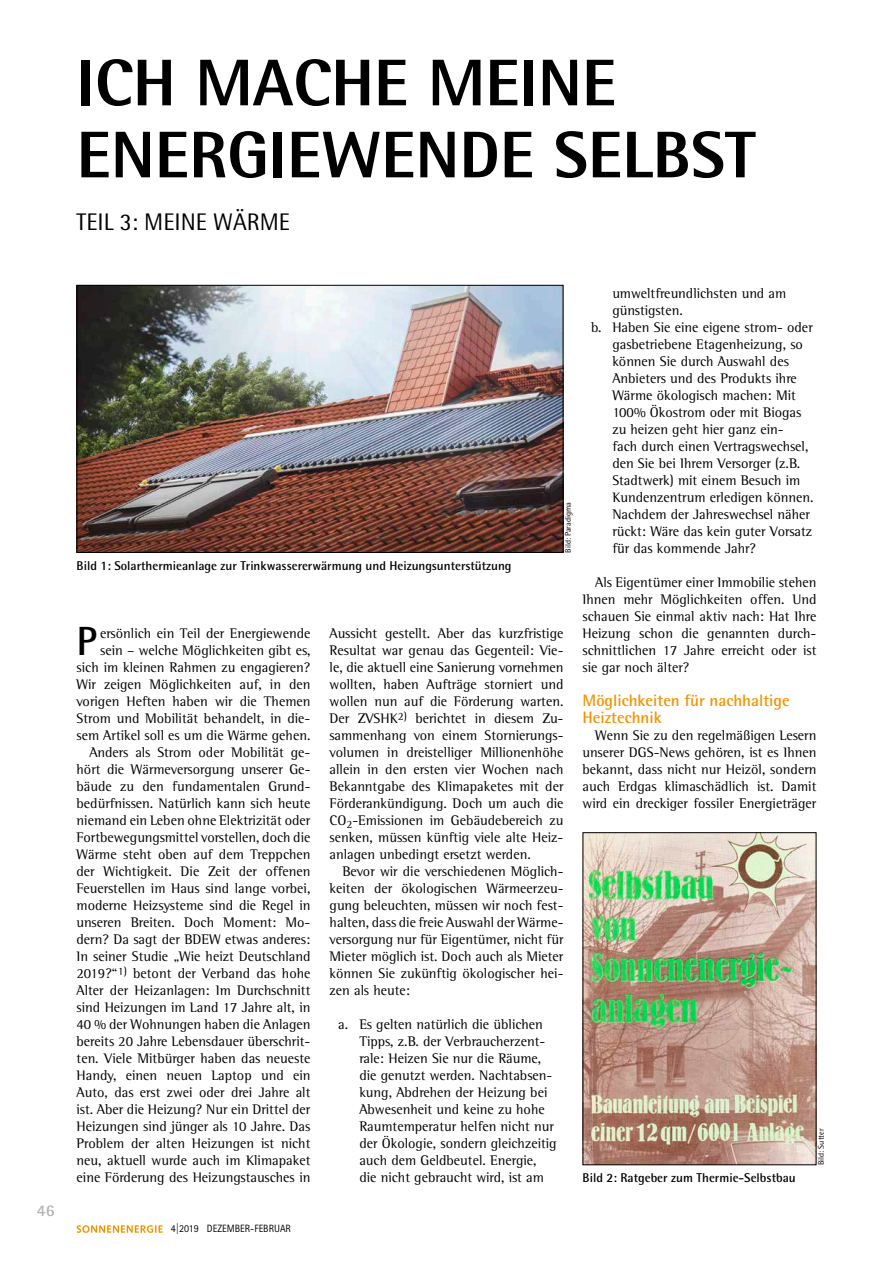
<style>
.page{position:relative;width:893px;height:1263px;background:#fff}
.page>*{position:absolute;margin:0;border:0;box-sizing:border-box;transform-origin:0 0}
.t1{font:800 66px/72px "Rotis Semi Sans Std";color:#000}
.t2{font:700 40.8px "Rotis Semi Sans Std";color:#000}
.t3{font:24px "Rotis Semi Sans Std";color:#000}
.t4{font:700 16.5px/17px "Rotis Semi Sans Std";color:#f29400}
.t5{font:700 16.5px "Rotis Semi Sans Std";color:#b1b3b4}
.t6{font:14.25px/17px "Rotis Semi Serif Std";color:#000;text-align:justify}
.t7{font:700 12.75px "Rotis Semi Sans Std";color:#000}
.t8{font:10.65px "Rotis Sans Serif Std";color:#000;scale:.95 1}
.t9{font:8.25px "Rotis Semi Sans Std";color:#000}
</style>
<div class="page">
<svg style="left:77px;top:1225px;width:86px;height:8px"></svg>
<img style="left:79px;top:287px;width:482px;height:264px">
<div style="left:77px;top:285px;width:486px;height:268px;border:1px solid #000"></div>
<img style="left:585px;top:834px;width:229px;height:329px">
<div style="left:583px;top:832px;width:233px;height:333px;border:1px solid #000"></div>
<h1 class="t1" style="left:77px;top:46px;width:680px">ICH MACHE MEINE<br>ENERGIEWENDE SELBST</h1>
<h3 class="t3" style="left:77px;top:207px;width:215px">TEIL 3: MEINE WÄRME</h3>
<p class="t5" style="left:37px;top:1200px;width:19px">46</p>
<p class="t7" style="left:77px;top:558px;width:436px">Bild 1: Solarthermieanlage zur Trinkwassererwärmung und Heizungsunterstützung</p>
<p class="t9" style="left:563px;top:553px;width:52px;rotate:-90deg">Bild: Paradigma</p>
<h2 class="t2" style="left:77px;top:616px;width:22px">P</h2>
<p class="t6" style="left:77px;top:624px;width:235px;text-align:right">ersönlich ein Teil der Energiewende sein – welche Möglichkeiten gibt es, sich im kleinen Rahmen zu engagieren?<br>Wir zeigen Möglichkeiten auf, in den vorigen Heften haben wir die Themen Strom und Mobilität behandelt, in die&shy;sem Artikel soll es um die Wärme gehen.<br>Anders als Strom oder Mobilität ge&shy;hört die Wärmeversorgung unserer Ge&shy;bäude zu den fundamentalen Grund&shy;bedürfnissen. Natürlich kann sich heute niemand ein Leben ohne Elektrizität oder Fortbewegungsmittel vorstellen, doch die Wärme steht oben auf dem Treppchen der Wichtigkeit. Die Zeit der offenen Feuerstellen im Haus sind lange vorbei, moderne Heizsysteme sind die Regel in unseren Breiten. Doch Moment: Mo&shy;dern? Da sagt der BDEW etwas anderes:<br>In seiner Studie „Wie heizt Deutschland 2019?“<sup>1)</sup> betont der Verband das hohe Alter der Heizanlagen: Im Durchschnitt sind Heizungen im Land 17 Jahre alt, in 40 % der Wohnungen haben die Anlagen bereits 20 Jahre Lebensdauer überschrit&shy;ten. Viele Mitbürger haben das neueste Handy, einen neuen Laptop und ein Auto, das erst zwei oder drei Jahre alt ist. Aber die Heizung? Nur ein Drittel der Heizungen sind jünger als 10 Jahre. Das Problem der alten Heizungen ist nicht neu, aktuell wurde auch im Klimapaket eine Förderung des Heizungstausches in</p>
<p class="t6" style="left:330px;top:625px;width:235px">Aussicht gestellt. Aber das kurzfristige Resultat war genau das Gegenteil: Vie&shy;le, die aktuell eine Sanierung vornehmen wollten, haben Aufträge storniert und wollen nun auf die Förderung warten.<br>Der ZVSHK<sup>2)</sup> berichtet in diesem Zu&shy;sammenhang von einem Stornierungs&shy;volumen in dreistelliger Millionenhöhe allein in den ersten vier Wochen nach Bekanntgabe des Klimapaketes mit der Förderankündigung. Doch um auch die CO<sub>2</sub>-Emissionen im Gebäudebereich zu senken, müssen künftig viele alte Heiz&shy;anlagen unbedingt ersetzt werden.</p>
<p class="t6" style="left:330px;top:863px;width:235px;text-indent:13px">Bevor wir die verschiedenen Möglich&shy;keiten der ökologischen Wärmeerzeu&shy;gung beleuchten, müssen wir noch fest&shy;halten, dass die freie Auswahl der Wärme&shy;versorgung nur für Eigentümer, nicht für Mieter möglich ist. Doch auch als Mieter können Sie zukünftig ökologischer hei&shy;zen als heute:</p>
<p class="t6" style="left:359px;top:1016px;width:199px;text-align:left;text-indent:-21px">a. Es gelten natürlich die üblichen<br>Tipps, z.B. der Verbraucherzent&shy;rale: Heizen Sie nur die Räume, die genutzt werden. Nachtabsen&shy;kung, Abdrehen der Heizung bei<br>Abwesenheit und keine zu hohe<br>Raumtemperatur helfen nicht nur der Ökologie, sondern gleichzeitig auch dem Geldbeutel. Energie, die nicht gebraucht wird, ist am</p>
<p class="t6" style="left:612px;top:284px;width:175px">umweltfreundlichsten und am</p>
<p class="t6" style="left:612px;top:301px;width:72px">günstigsten.</p>
<p class="t6" style="left:591px;top:318px;width:223px">b. Haben Sie eine eigene strom- oder</p>
<p class="t6" style="left:612px;top:335px;width:192px">gasbetriebene Etagenheizung, so</p>
<p class="t6" style="left:612px;top:352px;width:178px">können Sie durch Auswahl des</p>
<p class="t6" style="left:612px;top:369px;width:186px">Anbieters und des Produkts ihre</p>
<p class="t6" style="left:612px;top:386px;width:185px">Wärme ökologisch machen: Mit</p>
<p class="t6" style="left:612px;top:403px;width:191px">100% Ökostrom oder mit Biogas</p>
<p class="t6" style="left:612px;top:420px;width:173px">zu heizen geht hier ganz ein-</p>
<p class="t6" style="left:612px;top:437px;width:198px">fach durch einen Vertragswechsel,</p>
<p class="t6" style="left:612px;top:454px;width:189px">den Sie bei Ihrem Versorger (z.B.</p>
<p class="t6" style="left:612px;top:471px;width:190px">Stadtwerk) mit einem Besuch im</p>
<p class="t6" style="left:612px;top:489px;width:203px">Kundenzentrum erledigen können.</p>
<p class="t6" style="left:612px;top:506px;width:199px">Nachdem der Jahreswechsel näher</p>
<p class="t6" style="left:612px;top:523px;width:201px">rückt: Wäre das kein guter Vorsatz</p>
<p class="t6" style="left:612px;top:540px;width:145px">für das kommende Jahr?</p>
<p class="t6" style="left:583px;top:574px;width:235px;text-indent:13px">Als Eigentümer einer Immobilie stehen Ihnen mehr Möglichkeiten offen. Und schauen Sie einmal aktiv nach: Hat Ihre Heizung schon die genannten durch&shy;schnittlichen 17 Jahre erreicht oder ist sie gar noch älter?</p>
<p class="t4" style="left:583px;top:692px;width:209px">Möglichkeiten für nachhaltige<br>Heiztechnik</p>
<p class="t6" style="left:583px;top:727px;width:235px;text-indent:13px">Wenn Sie zu den regelmäßigen Lesern unserer DGS-News gehören, ist es Ihnen bekannt, dass nicht nur Heizöl, sondern auch Erdgas klimaschädlich ist. Damit wird ein dreckiger fossiler Energieträger</p>
<p class="t7" style="left:583px;top:1170px;width:215px">Bild 2: Ratgeber zum Thermie-Selbstbau</p>
<p class="t9" style="left:816px;top:1165px;width:38px;rotate:-90deg">Bild: Sutter</p>
<p class="t8" style="left:171px;top:1222px;width:128px">4|2019 DEZEMBER-FEBRUAR</p>
</div>
